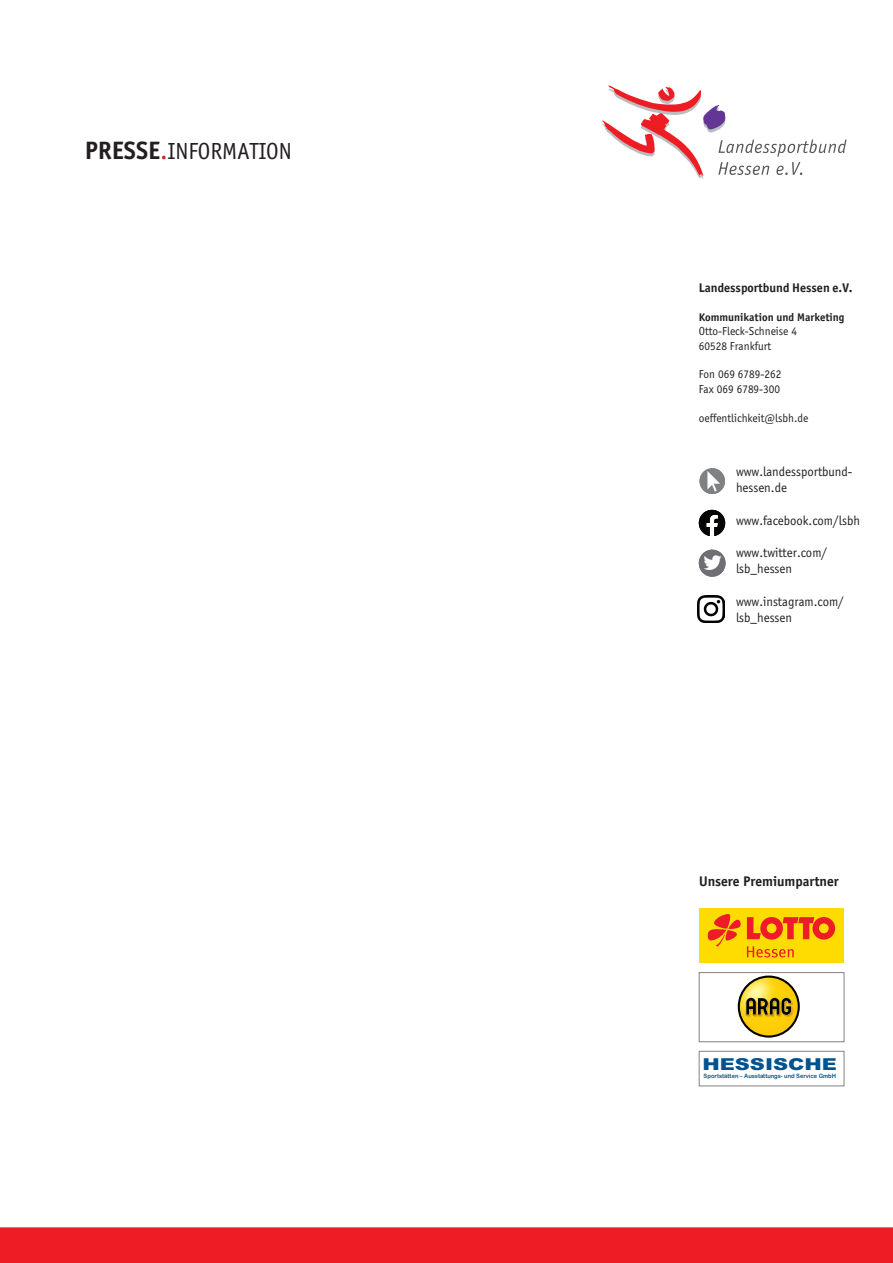
<style>
.page{position:relative;width:893px;height:1263px;background:#fff}
.page>*{position:absolute;margin:0;border:0;box-sizing:border-box;transform-origin:0 0}
.t1{font:24px "Sportiv";color:#231f20}
.t2{font:900 16.5px "Arial";color:#01538e;scale:1.27 1}
.t3{font:700 15px "Sportiv";color:#231f20}
.t4{font:13.5px/16.2px "Sportiv";color:#231f20}
.t5{font:700 13.5px "Sportiv";color:#231f20}
.t6{font:12px/14.4px "Sportiv";color:#231f20}
.t7{font:700 12px "Sportiv";color:#231f20}
.t8{font:6px "Arial Rounded MT Bold";color:#01538e;scale:.96 1}
.s1{font-weight:700;font-size:27px}
.s2{font-size:27px;color:#d1232a}
</style>
<div class="page">
<div style="left:0;top:1227px;width:893px;height:36px;background:#ee1d23"></div>
<svg style="left:602px;top:85px;width:245px;height:94px"></svg>
<div style="left:699px;top:908px;width:145px;height:54px;background:#ffdc01"></div>
<svg style="left:747px;top:917px;width:88px;height:23px"></svg>
<svg style="left:708px;top:914px;width:33px;height:33px"></svg>
<svg style="left:747px;top:946px;width:47px;height:11px"></svg>
<svg style="left:738px;top:975px;width:62px;height:62px"></svg>
<img style="left:740px;top:978px;width:58px;height:57px;border-radius:29px">
<svg style="left:746px;top:997px;width:45px;height:18px"></svg>
<div style="left:699px;top:972px;width:145px;height:70px;border:1px solid #808285"></div>
<div style="left:699px;top:1051px;width:145px;height:35px;border:1px solid #808285"></div>
<img style="left:698px;top:595px;width:27px;height:27px">
<svg style="left:699px;top:510px;width:26px;height:26px"></svg>
<img style="left:699px;top:550px;width:26px;height:27px;border-radius:13px">
<img style="left:699px;top:468px;width:26px;height:26px;border-radius:13px">
<h1 class="t1" style="left:85px;top:138px;width:209px"><span class="s1">PRESSE</span><span class="s2">.</span>INFORMATION</h1>
<p class="t5" style="left:699px;top:280px;width:155px">Landessportbund Hessen e.V.</p>
<p class="t7" style="left:699px;top:310px;width:147px">Kommunikation und Marketing</p>
<p class="t6" style="left:699px;top:324px;width:100px">Otto-Fleck-Schneise 4<br>60528 Frankfurt</p>
<p class="t6" style="left:699px;top:367px;width:84px">Fon 069 6789-262<br>Fax 069 6789-300</p>
<p class="t6" style="left:699px;top:410px;width:111px">oeffentlichkeit@lsbh.de</p>
<p class="t4" style="left:736px;top:464px;width:118px">www.landessportbund&shy;hessen.de</p>
<p class="t4" style="left:736px;top:512px;width:125px">www.facebook.com/lsbh</p>
<p class="t4" style="left:736px;top:545px;width:93px">www.twitter.com/ lsb_hessen</p>
<p class="t4" style="left:736px;top:593px;width:109px">www.instagram.com/ lsb_hessen</p>
<p class="t3" style="left:699px;top:872px;width:141px">Unsere Premiumpartner</p>
<p class="t2" style="left:702px;top:1052px;width:108px">HESSISCHE</p>
<p class="t8" style="left:704px;top:1072px;width:140px">Sportstätten – Ausstattungs- und Service GmbH</p>
</div>
